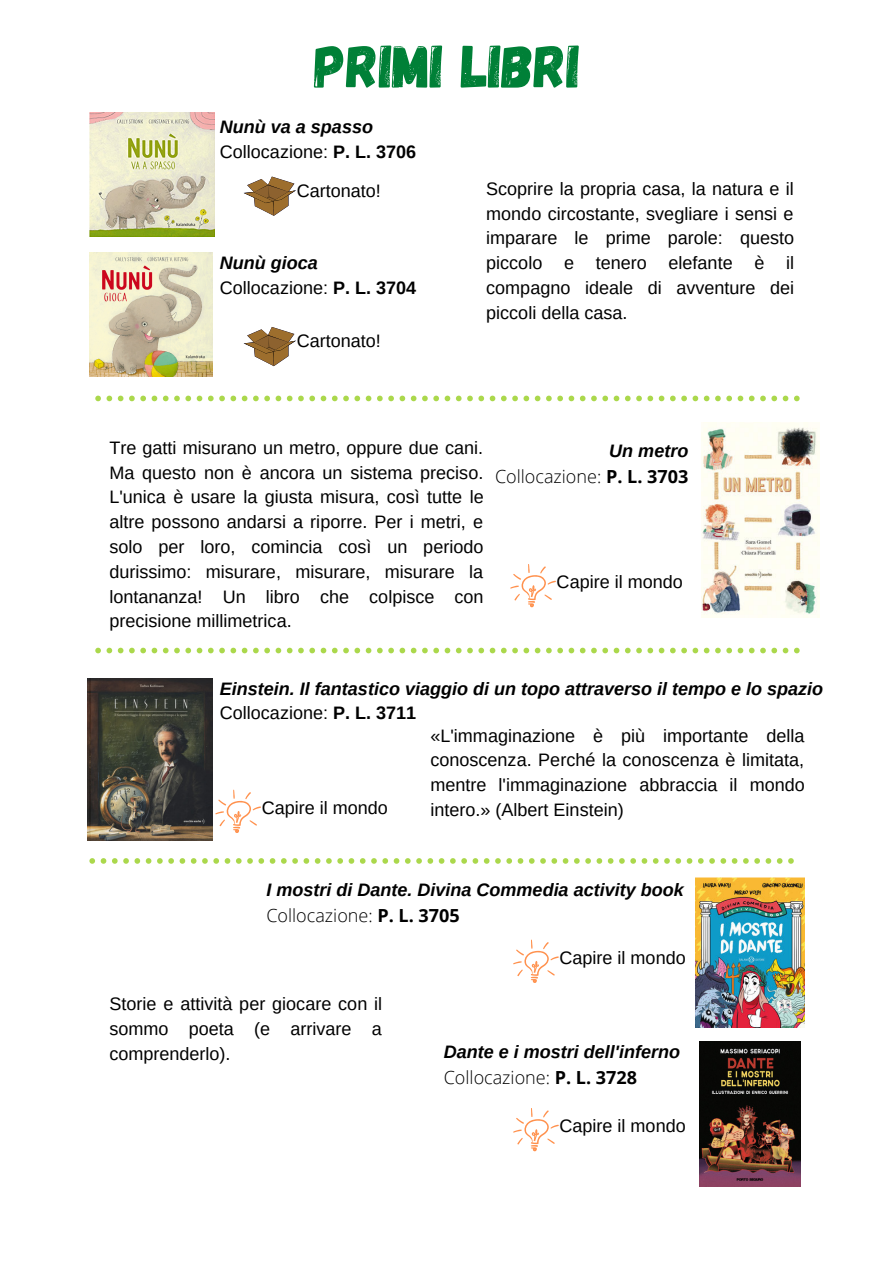
<style>
.page{position:relative;width:894px;height:1264px;background:#fff}
.page>*{position:absolute;margin:0;border:0;box-sizing:border-box;transform-origin:0 0}
.t1{font:60px "Gagalin";color:#008037}
.t2{font:18px/24.8px "Arimo";color:#000;text-align:justify}
.t3{font:italic 700 18px "Arimo";color:#000}
.t4{font:300 18px "Open Sans";color:#000}
.s1{font-weight:700}
</style>
<div class="page">
<img style="left:89px;top:253px;width:123px;height:124px">
<img style="left:89px;top:113px;width:125px;height:123px">
<svg style="left:244px;top:176px;width:52px;height:40px"></svg>
<svg style="left:243px;top:327px;width:53px;height:39px"></svg>
<svg style="left:510px;top:564px;width:46px;height:43px"></svg>
<img style="left:701px;top:423px;width:118px;height:194px">
<img style="left:87px;top:678px;width:125px;height:162px">
<svg style="left:215px;top:789px;width:46px;height:44px"></svg>
<img style="left:695px;top:877px;width:109px;height:150px">
<svg style="left:513px;top:939px;width:46px;height:44px"></svg>
<svg style="left:95px;top:395px;width:704px;height:6px"></svg>
<svg style="left:95px;top:647px;width:704px;height:6px"></svg>
<svg style="left:89px;top:858px;width:704px;height:5px"></svg>
<img style="left:699px;top:1041px;width:101px;height:145px">
<svg style="left:513px;top:1108px;width:46px;height:43px"></svg>
<p class="t1" style="left:314px;top:27px;width:267px">PRIMI LIBRI</p>
<p class="t3" style="left:220px;top:117px;width:155px">Nunù va a spasso</p>
<p class="t2" style="left:220px;top:139px;width:198px">Collocazione: <span class="s1">P. L. 3706</span></p>
<p class="t2" style="left:296px;top:178px;width:86px">Cartonato!</p>
<p class="t3" style="left:220px;top:253px;width:99px">Nunù gioca</p>
<p class="t2" style="left:220px;top:275px;width:198px">Collocazione: <span class="s1">P. L. 3704</span></p>
<p class="t2" style="left:296px;top:328px;width:86px">Cartonato!</p>
<p class="t2" style="left:486px;top:176px;width:309px">Scoprire la propria casa, la natura e il mondo circostante, svegliare i sensi e imparare le prime parole: questo piccolo e tenero elefante è il compagno ideale di avventure dei piccoli della casa.</p>
<p class="t2" style="left:109px;top:435px;width:376px">Tre gatti misurano un metro, oppure due cani.<br>Ma questo non è ancora un sistema preciso.<br>L'unica è usare la giusta misura, così tutte le altre possono andarsi a riporre. Per i metri, e solo per loro, comincia così un periodo durissimo: misurare, misurare, misurare la lontananza! Un libro che colpisce con precisione millimetrica.</p>
<p class="t3" style="left:609px;top:441px;width:81px">Un metro</p>
<p class="t4" style="left:495px;top:464px;width:195px">Collocazione: <span class="s1">P. L. 3703</span></p>
<p class="t2" style="left:556px;top:570px;width:128px">Capire il mondo</p>
<p class="t3" style="left:220px;top:678px;width:604px">Einstein. Il fantastico viaggio di un topo attraverso il tempo e lo spazio</p>
<p class="t2" style="left:220px;top:701px;width:198px">Collocazione: <span class="s1">P. L. 3711</span></p>
<p class="t2" style="left:262px;top:795px;width:128px">Capire il mondo</p>
<p class="t2" style="left:430px;top:723px;width:376px">«L'immaginazione è più importante della conoscenza. Perché la conoscenza è limitata, mentre l'immaginazione abbraccia il mondo intero.» (Albert Einstein)</p>
<p class="t3" style="left:266px;top:879px;width:419px">I mostri di Dante. Divina Commedia activity book</p>
<p class="t4" style="left:266px;top:902px;width:195px">Collocazione: <span class="s1">P. L. 3705</span></p>
<p class="t2" style="left:109px;top:991px;width:274px">Storie e attività per giocare con il sommo poeta (e arrivare a comprenderlo).</p>
<p class="t2" style="left:559px;top:945px;width:128px">Capire il mondo</p>
<p class="t3" style="left:443px;top:1041px;width:238px">Dante e i mostri dell'inferno</p>
<p class="t4" style="left:443px;top:1064px;width:195px">Collocazione: <span class="s1">P. L. 3728</span></p>
<p class="t2" style="left:559px;top:1113px;width:128px">Capire il mondo</p>
</div>
